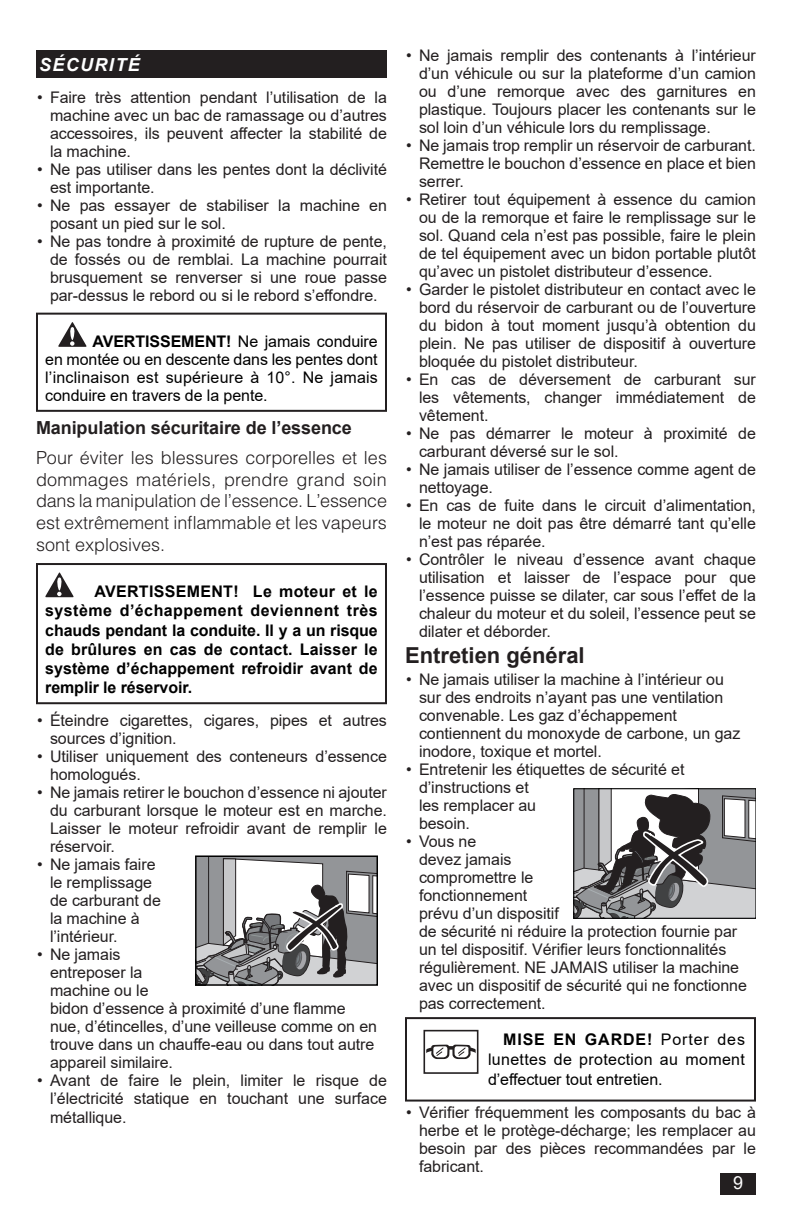
<style>
.page{position:relative;width:792px;height:1224px;background:#fff}
.page>*{position:absolute;margin:0;border:0;box-sizing:border-box;transform-origin:0 0}
.Head_11{font:700 22px "Arial";color:#231f20}
.Head_11-2{font:300 18px/21.6px "Helvetica";color:#231f20;text-align:justify}
.Head_9{font:700 18px "Arial";letter-spacing:-.005em;color:#231f20}
.t1{font:italic 700 18px "Arial";letter-spacing:.075em;color:#fff}
.t2{font:18px "Arial";color:#fff}
.t3{font:16px/18px "Arial";letter-spacing:-.005em;color:#231f20;text-align:justify}
.Warning{font:16px/18px "Arial";letter-spacing:.015em;color:#000;text-align:justify}
.Warning-2{font:700 16px/19.2px "Arial";letter-spacing:.005em;color:#000;text-align:justify}
.s1{font-weight:700}
</style>
<div class="page">
<svg style="left:574px;top:791px;width:182px;height:128px"></svg>
<svg style="left:198px;top:858px;width:177px;height:125px"></svg>
<div style="left:195px;top:855px;width:183px;height:131px;border:2px solid #000"></div>
<svg style="left:58px;top:322px;width:29px;height:25px"></svg>
<div style="left:36px;top:313px;width:351px;height:99px;border:2px solid #231f20"></div>
<svg style="left:45px;top:572px;width:29px;height:25px"></svg>
<div style="left:36px;top:563px;width:351px;height:141px;border:2px solid #231f20"></div>
<div style="left:405px;top:1017px;width:351px;height:85px;border:2px solid #231f20"></div>
<div style="left:423px;top:1030px;width:55px;height:44px;border:2px solid #231f20"></div>
<svg style="left:426px;top:1045px;width:50px;height:14px"></svg>
<div style="left:721px;top:1174px;width:35px;height:21px;background:#231f20"></div>
<div style="left:36px;top:50px;width:351px;height:28px;background:#231f20"></div>
<p class="t1" style="left:39px;top:52px;width:102px">SÉCURITÉ</p>
<p class="t3" style="left:50px;top:89px;width:338px;text-indent:-13px">• Faire très attention pendant l’utilisation de la machine avec un bac de ramassage ou d’autres accessoires, ils peuvent affecter la stabilité de la machine.</p>
<p class="t3" style="left:50px;top:161px;width:338px;text-indent:-13px">• Ne pas utiliser dans les pentes dont la déclivité est importante.</p>
<p class="t3" style="left:50px;top:197px;width:338px;text-indent:-13px">• Ne pas essayer de stabiliser la machine en posant un pied sur le sol.</p>
<p class="t3" style="left:50px;top:233px;width:338px;text-indent:-13px">• Ne pas tondre à proximité de rupture de pente, de fossés ou de remblai. La machine pourrait brusquement se renverser si une roue passe par-dessus le rebord ou si le rebord s’effondre.</p>
<p class="Warning" style="left:45px;top:332px;width:334px;text-indent:47px"><span class="s1">AVERTISSEMENT!</span> Ne jamais conduire en montée ou en descente dans les pentes dont l’inclinaison est supérieure à 10°. Ne jamais conduire en travers de la pente.</p>
<p class="Head_9" style="left:36px;top:415px;width:317px">Manipulation sécuritaire de l’essence</p>
<p class="Head_11-2" style="left:36px;top:446px;width:353px">Pour éviter les blessures corporelles et les dommages matériels, prendre grand soin dans la manipulation de l’essence. L’essence est extrêmement inflammable et les vapeurs sont explosives.</p>
<p class="Warning-2" style="left:45px;top:582px;width:334px;text-indent:49px">AVERTISSEMENT! Le moteur et le système d’échappement deviennent très chauds pendant la conduite. Il y a un risque de brûlures en cas de contact. Laisser le système d’échappement refroidir avant de remplir le réservoir.</p>
<p class="t3" style="left:50px;top:711px;width:338px;text-indent:-13px">• Éteindre cigarettes, cigares, pipes et autres sources d’ignition.</p>
<p class="t3" style="left:50px;top:747px;width:338px;text-indent:-13px">• Utiliser uniquement des conteneurs d’essence homologués.</p>
<p class="t3" style="left:50px;top:783px;width:338px;text-indent:-13px">• Ne jamais retirer le bouchon d’essence ni ajouter du carburant lorsque le moteur est en marche.<br>Laisser le moteur refroidir avant de remplir le réservoir.</p>
<p class="t3" style="left:50px;top:855px;width:112px;text-align:left;text-indent:-13px">• Ne jamais faire le remplissage de carburant de la machine à l’intérieur.</p>
<p class="t3" style="left:50px;top:945px;width:329px;text-align:left;text-indent:-13px">• Ne jamais<br>entreposer la<br>machine ou le<br>bidon d’essence à proximité d’une flamme nue, d’étincelles, d’une veilleuse comme on en trouve dans un chauffe-eau ou dans tout autre appareil similaire.</p>
<p class="t3" style="left:50px;top:1071px;width:338px;line-height:18.6px;text-indent:-13px">• Avant de faire le plein, limiter le risque de l’électricité statique en touchant une surface métallique.</p>
<p class="t3" style="left:419px;top:47px;width:338px;text-indent:-13px">• Ne jamais remplir des contenants à l’intérieur d’un véhicule ou sur la plateforme d’un camion ou d’une remorque avec des garnitures en plastique. Toujours placer les contenants sur le sol loin d’un véhicule lors du remplissage.</p>
<p class="t3" style="left:419px;top:137px;width:338px;text-indent:-13px">• Ne jamais trop remplir un réservoir de carburant.<br>Remettre le bouchon d’essence en place et bien serrer.</p>
<p class="t3" style="left:419px;top:191px;width:338px;text-indent:-13px">• Retirer tout équipement à essence du camion ou de la remorque et faire le remplissage sur le sol. Quand cela n’est pas possible, faire le plein de tel équipement avec un bidon portable plutôt qu’avec un pistolet distributeur d’essence.</p>
<p class="t3" style="left:419px;top:281px;width:338px;text-indent:-13px">• Garder le pistolet distributeur en contact avec le bord du réservoir de carburant ou de l’ouverture du bidon à tout moment jusqu’à obtention du plein. Ne pas utiliser de dispositif à ouverture bloquée du pistolet distributeur.</p>
<p class="t3" style="left:419px;top:371px;width:338px;text-indent:-13px">• En cas de déversement de carburant sur les vêtements, changer immédiatement de vêtement.</p>
<p class="t3" style="left:419px;top:425px;width:338px;text-indent:-13px">• Ne pas démarrer le moteur à proximité de carburant déversé sur le sol.</p>
<p class="t3" style="left:419px;top:461px;width:338px;text-indent:-13px">• Ne jamais utiliser de l’essence comme agent de nettoyage.</p>
<p class="t3" style="left:419px;top:497px;width:338px;text-indent:-13px">• En cas de fuite dans le circuit d’alimentation, le moteur ne doit pas être démarré tant qu’elle n’est pas réparée.</p>
<p class="t3" style="left:419px;top:551px;width:338px;text-indent:-13px">• Contrôler le niveau d’essence avant chaque utilisation et laisser de l’espace pour que l’essence puisse se dilater, car sous l’effet de la chaleur du moteur et du soleil, l’essence peut se dilater et déborder.</p>
<p class="Head_11" style="left:405px;top:640px;width:181px">Entretien général</p>
<p class="t3" style="left:419px;top:670px;width:323px;text-align:left;text-indent:-13px">• Ne jamais utiliser la machine à l’intérieur ou sur des endroits n’ayant pas une ventilation convenable. Les gaz d’échappement contiennent du monoxyde de carbone, un gaz inodore, toxique et mortel.</p>
<p class="t3" style="left:419px;top:760px;width:267px;text-align:left;text-indent:-13px">• Entretenir les étiquettes de sécurité et d’instructions et<br>les remplacer au<br>besoin.</p>
<p class="t3" style="left:419px;top:832px;width:329px;text-align:left;text-indent:-13px">• Vous ne<br>devez jamais<br>compromettre le<br>fonctionnement<br>prévu d’un dispositif<br>de sécurité ni réduire la protection fournie par un tel dispositif. Vérifier leurs fonctionnalités régulièrement. NE JAMAIS utiliser la machine avec un dispositif de sécurité qui ne fonctionne pas correctement.</p>
<p class="Warning" style="left:488px;top:1029px;width:259px;line-height:20px;text-indent:15px"><span class="s1">MISE EN GARDE!</span> Porter des lunettes de protection au moment d’effectuer tout entretien.</p>
<p class="t3" style="left:419px;top:1103px;width:338px;text-indent:-13px">• Vérifier fréquemment les composants du bac à herbe et le protège-décharge; les remplacer au besoin par des pièces recommandées par le fabricant.</p>
<p class="t2" style="left:733px;top:1170px;width:12px">9</p>
</div>
